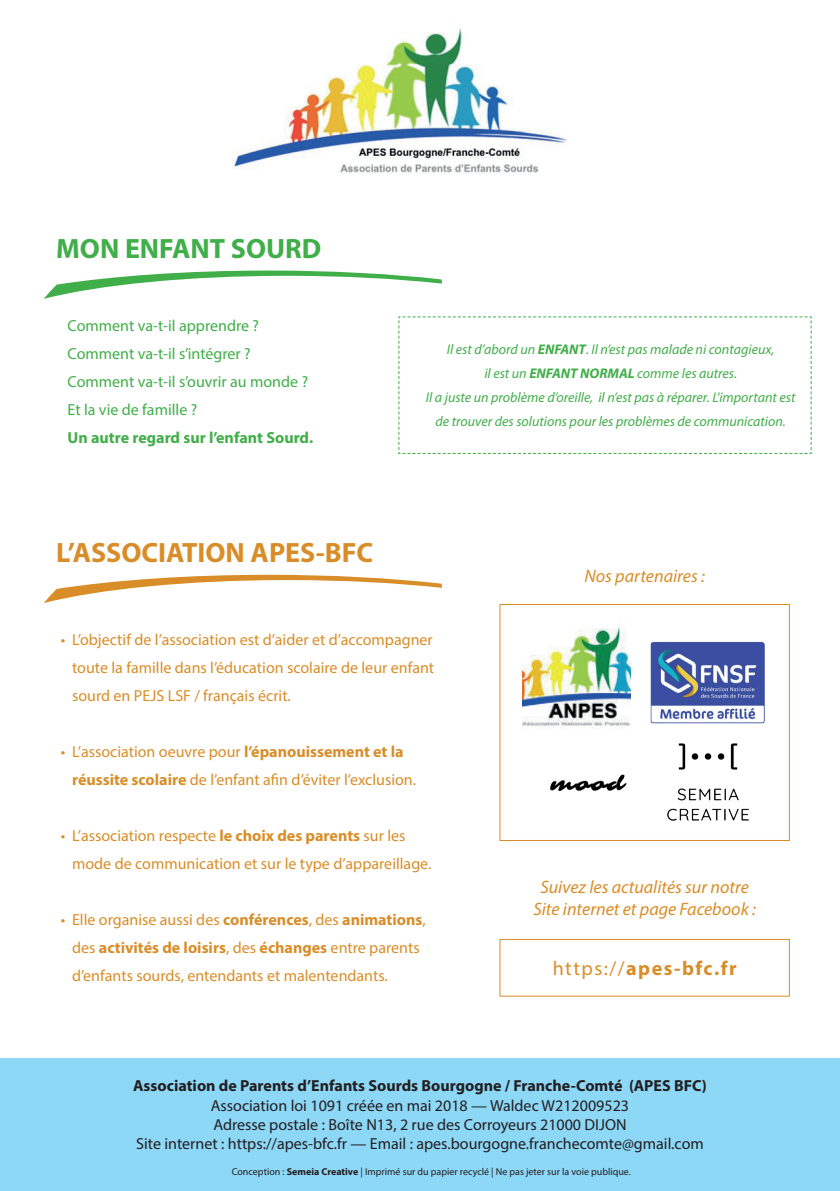
<style>
.page{position:relative;width:840px;height:1191px;background:#fff}
.page>*{position:absolute;margin:0;border:0;box-sizing:border-box;transform-origin:0 0}
.t1{font:700 28px "Myriad Pro";color:#d98d28}
.t2{font:700 28px "Myriad Pro";color:#40ae49}
.t3{font:700 20px "Myriad Pro";letter-spacing:.075em;color:#d98d28}
.t4{font:italic 18px/21.6px "Myriad Pro";color:#d98d28;text-align:center}
.t5{font:16px/28px "Myriad Pro";color:#d98d28}
.t6{font:16px/19.2px "Myriad Pro";color:#231f20;text-align:center}
.t7{font:16px/28px "Myriad Pro";color:#40ae49}
.t8{font:700 16px "Myriad Pro";color:#231f20}
.t9{font:700 16px "Myriad Pro";color:#40ae49}
.t10{font:italic 14px/24px "Myriad Pro";color:#40ae49;text-align:center}
.t11{font:10px "Myriad Pro";color:#231f20}
.s1{font-weight:700}
.s2{font-weight:400}
</style>
<div class="page">
<div style="left:0;top:1058px;width:839px;height:133px;background:#8dd7f7"></div>
<svg style="left:398px;top:316px;width:413px;height:138px"></svg>
<div style="left:499px;top:939px;width:290px;height:57px;border:1px solid #d98d28"></div>
<img style="left:231px;top:28px;width:336px;height:146px">
<svg style="left:44px;top:270px;width:397px;height:29px"></svg>
<svg style="left:44px;top:575px;width:397px;height:28px"></svg>
<img style="left:522px;top:627px;width:107px;height:101px">
<img style="left:650px;top:641px;width:115px;height:83px">
<img style="left:667px;top:743px;width:82px;height:78px">
<img style="left:550px;top:774px;width:77px;height:17px">
<div style="left:499px;top:604px;width:290px;height:237px;border:1px solid #d98d28"></div>
<h1 class="t2" style="left:56px;top:230px;width:266px">MON ENFANT SOURD</h1>
<p class="t7" style="left:67px;top:311px;width:242px">Comment va-t-il apprendre ?<br>Comment va-t-il s’intégrer ?<br>Comment va-t-il s’ouvrir au monde ?<br>Et la vie de famille ?</p>
<p class="t9" style="left:67px;top:427px;width:247px">Un autre regard sur l’enfant Sourd.</p>
<h1 class="t1" style="left:56px;top:534px;width:318px">L’ASSOCIATION APES-BFC</h1>
<p class="t10" style="left:425px;top:337px;width:371px">Il est d’abord un <span class="s1">ENFANT</span>. Il n’est pas malade ni contagieux,<br>il est un <span class="s1">ENFANT NORMAL</span> comme les autres.<br>Il a juste un problème d’oreille, il n’est pas à réparer. L’important est de trouver des solutions pour les problèmes de communication.</p>
<p class="t4" style="left:584px;top:565px;width:122px">Nos partenaires :</p>
<p class="t5" style="left:72px;top:625px;width:363px;text-align:justify;text-indent:-11px">• L’objectif de l’association est d’aider et d’accompagner toute la famille dans l’éducation scolaire de leur enfant sourd en PEJS LSF / français écrit.</p>
<p class="t5" style="left:72px;top:737px;width:345px;text-indent:-11px">• L’association oeuvre pour <span class="s1">l’épanouissement et la réussite scolaire</span> de l’enfant afin d’éviter l’exclusion.</p>
<p class="t5" style="left:72px;top:821px;width:360px;text-indent:-11px">• L’association respecte <span class="s1">le choix des parents</span> sur les mode de communication et sur le type d’appareillage.</p>
<p class="t5" style="left:72px;top:905px;width:355px;text-indent:-11px">• Elle organise aussi des <span class="s1">conférences</span>, des <span class="s1">animations</span>, des <span class="s1">activités de loisirs</span>, des <span class="s1">échanges</span> entre parents d’enfants sourds, entendants et malentendants.</p>
<p class="t4" style="left:533px;top:876px;width:224px">Suivez les actualités sur notre<br>Site internet et page Facebook :</p>
<p class="t3" style="left:552px;top:955px;width:185px"><span class="s2">https://</span>apes-bfc.fr</p>
<p class="t8" style="left:133px;top:1075px;width:574px">Association de Parents d’Enfants Sourds Bourgogne / Franche-Comté (APES BFC)</p>
<p class="t6" style="left:136px;top:1095px;width:569px">Association loi 1091 créée en mai 2018 — Waldec W212009523<br>Adresse postale : Boîte N13, 2 rue des Corroyeurs 21000 DIJON<br>Site internet : https://apes-bfc.fr — Email : apes.bourgogne.franchecomte@gmail.com</p>
<p class="t11" style="left:232px;top:1165px;width:400px">Conception : <span class="s1">Semeia Creative</span> | Imprimé sur du papier recyclé | Ne pas jeter sur la voie publique.</p>
</div>
